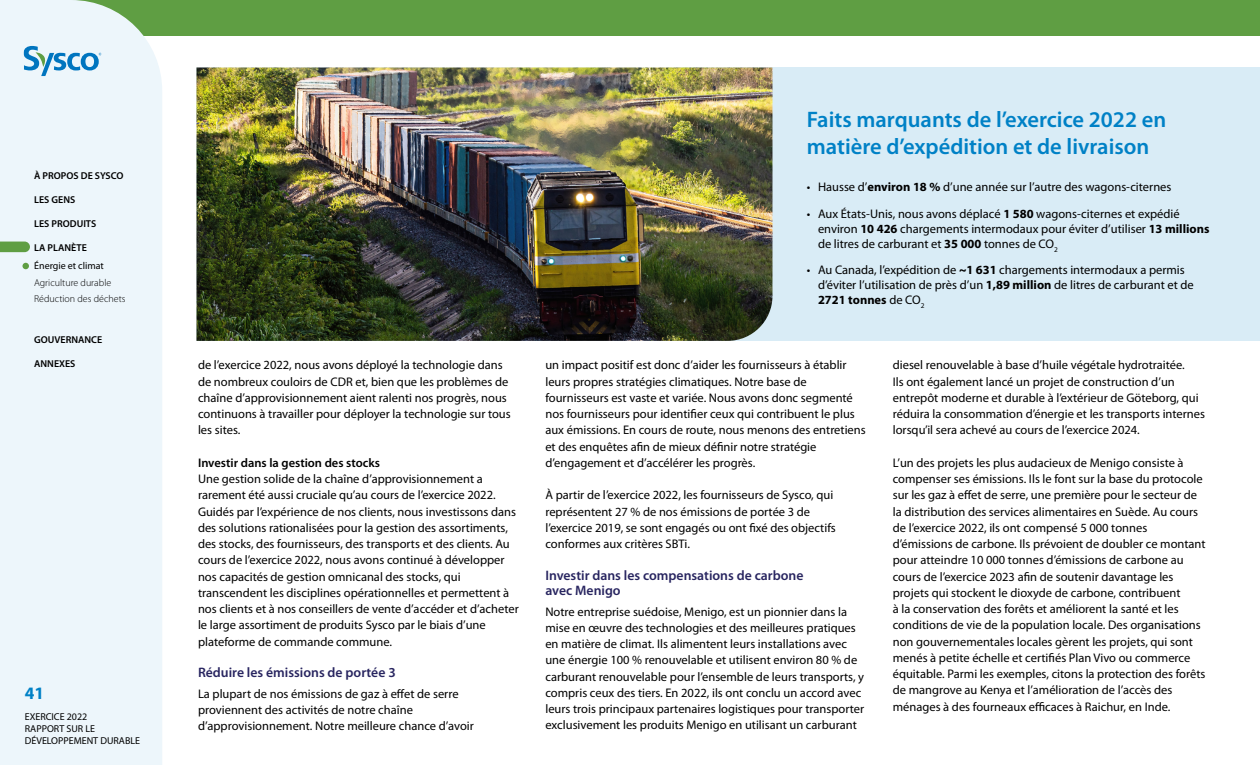
<style>
.page{position:relative;width:1260px;height:765px;background:#fff}
.page>*{position:absolute;margin:0;border:0;box-sizing:border-box;transform-origin:0 0}
.Graphic__headline{font:600 22.5px/27px "Myriad Pro";color:#0081c6}
.t1{font:700 17.5px "Myriad Pro";color:#0081c6}
.H2_-_subheads{font:600 13.75px/15.2px "Myriad Pro";color:#282560}
.P_-_Body_Copy{font:12.5px/16.2px "Myriad Pro";color:#000}
.P_-_Table_Copy{font:12.5px/15px "Myriad Pro";color:#000}
.H3_Sub_subhead{font:600 12.5px "Myriad Pro";color:#000}
.t2{font:10px/12px "Myriad Pro";color:#000}
.t3{font:600 10px "Myriad Pro";color:#000}
.t4{font:300 10px/16.5px "Myriad Pro";color:#000}
.s1{font-weight:700}
</style>
<div class="page">
<div style="left:0;top:0;width:1260px;height:36px;background:#5f9e43"></div>
<div style="left:0;top:0;width:162px;height:765px;background:#edf6fb"></div>
<svg style="left:24px;top:44px;width:77px;height:32px;background:#a3cde5"></svg>
<svg style="left:0;top:242px;width:30px;height:10px"></svg>
<div style="left:22px;top:263px;width:7px;height:6px;background:#5f9e43;border-radius:50%"></div>
<div style="left:677px;top:68px;width:583px;height:273px;background:#d9ecf6"></div>
<img style="left:196px;top:68px;width:576px;height:273px">
<p class="t3" style="left:34px;top:170px;width:91px">À PROPOS DE SYSCO</p>
<p class="t3" style="left:34px;top:194px;width:43px">LES GENS</p>
<p class="t3" style="left:34px;top:218px;width:64px">LES PRODUITS</p>
<p class="t3" style="left:34px;top:242px;width:54px">LA PLANÈTE</p>
<p class="t2" style="left:34px;top:260px;width:71px">Énergie et climat</p>
<p class="t4" style="left:34px;top:274px;width:93px">Agriculture durable<br>Réduction des déchets</p>
<p class="t3" style="left:34px;top:334px;width:70px">GOUVERNANCE</p>
<p class="t3" style="left:34px;top:358px;width:43px">ANNEXES</p>
<h2 class="t1" style="left:25px;top:683px;width:21px">41</h2>
<p class="t2" style="left:25px;top:711px;width:117px">EXERCICE 2022<br>RAPPORT SUR LE<br>DÉVELOPPEMENT DURABLE</p>
<p class="P_-_Body_Copy" style="left:198px;top:357px;width:314px">de l’exercice 2022, nous avons déployé la technologie dans de nombreux couloirs de CDR et, bien que les problèmes de chaîne d’approvisionnement aient ralenti nos progrès, nous continuons à travailler pour déployer la technologie sur tous les sites.</p>
<h3 class="H3_Sub_subhead" style="left:198px;top:456px;width:183px">Investir dans la gestion des stocks</h3>
<p class="P_-_Body_Copy" style="left:198px;top:471px;width:322px">Une gestion solide de la chaîne d’approvisionnement a rarement été aussi cruciale qu’au cours de l’exercice 2022.<br>Guidés par l’expérience de nos clients, nous investissons dans des solutions rationalisées pour la gestion des assortiments, des stocks, des fournisseurs, des transports et des clients. Au cours de l’exercice 2022, nous avons continué à développer nos capacités de gestion omnicanal des stocks, qui transcendent les disciplines opérationnelles et permettent à nos clients et à nos conseillers de vente d’accéder et d’acheter le large assortiment de produits Sysco par le biais d’une plateforme de commande commune.</p>
<h2 class="H2_-_subheads" style="left:198px;top:665px;width:199px">Réduire les émissions de portée 3</h2>
<p class="P_-_Body_Copy" style="left:198px;top:686px;width:277px">La plupart de nos émissions de gaz à effet de serre proviennent des activités de notre chaîne d’approvisionnement. Notre meilleure chance d’avoir</p>
<h1 class="Graphic__headline" style="left:807px;top:106px;width:361px">Faits marquants de l’exercice 2022 en matière d’expédition et de livraison</h1>
<p class="P_-_Table_Copy" style="left:807px;top:180px;width:366px">• Hausse d’<span class="s1">environ 18 %</span> d’une année sur l’autre des wagons-citernes</p>
<p class="P_-_Table_Copy" style="left:818px;top:206px;width:393px;text-indent:-11px">• Aux États-Unis, nous avons déplacé <span class="s1">1 580</span> wagons-citernes et expédié environ <span class="s1">10 426</span> chargements intermodaux pour éviter d’utiliser <span class="s1">13 millions </span>de litres de carburant et <span class="s1">35 000</span> tonnes de CO<sub>2</sub></p>
<p class="P_-_Table_Copy" style="left:818px;top:263px;width:377px;text-indent:-11px">• Au Canada, l’expédition de <span class="s1">~1 631</span> chargements intermodaux a permis d’éviter l’utilisation de près d’un <span class="s1">1,89 million</span> de litres de carburant et de<br><span class="s1">2721 tonnes</span> de CO<sub>2</sub></p>
<p class="P_-_Body_Copy" style="left:545px;top:357px;width:322px">un impact positif est donc d’aider les fournisseurs à établir leurs propres stratégies climatiques. Notre base de fournisseurs est vaste et variée. Nous avons donc segmenté nos fournisseurs pour identifier ceux qui contribuent le plus aux émissions. En cours de route, nous menons des entretiens et des enquêtes afin de mieux définir notre stratégie d’engagement et d’accélérer les progrès.</p>
<p class="P_-_Body_Copy" style="left:545px;top:487px;width:292px">À partir de l’exercice 2022, les fournisseurs de Sysco, qui représentent 27 % de nos émissions de portée 3 de l’exercice 2019, se sont engagés ou ont fixé des objectifs conformes aux critères SBTi.</p>
<h2 class="H2_-_subheads" style="left:545px;top:568px;width:260px">Investir dans les compensations de carbone avec Menigo</h2>
<p class="P_-_Body_Copy" style="left:545px;top:604px;width:320px">Notre entreprise suédoise, Menigo, est un pionnier dans la mise en œuvre des technologies et des meilleures pratiques en matière de climat. Ils alimentent leurs installations avec une énergie 100 % renouvelable et utilisent environ 80 % de carburant renouvelable pour l’ensemble de leurs transports, y compris ceux des tiers. En 2022, ils ont conclu un accord avec leurs trois principaux partenaires logistiques pour transporter exclusivement les produits Menigo en utilisant un carburant</p>
<p class="P_-_Body_Copy" style="left:893px;top:357px;width:314px">diesel renouvelable à base d’huile végétale hydrotraitée.<br>Ils ont également lancé un projet de construction d’un entrepôt moderne et durable à l’extérieur de Göteborg, qui réduira la consommation d’énergie et les transports internes lorsqu’il sera achevé au cours de l’exercice 2024.</p>
<p class="P_-_Body_Copy" style="left:893px;top:455px;width:314px">L’un des projets les plus audacieux de Menigo consiste à compenser ses émissions. Ils le font sur la base du protocole sur les gaz à effet de serre, une première pour le secteur de la distribution des services alimentaires en Suède. Au cours de l’exercice 2022, ils ont compensé 5 000 tonnes d’émissions de carbone. Ils prévoient de doubler ce montant pour atteindre 10 000 tonnes d’émissions de carbone au cours de l’exercice 2023 afin de soutenir davantage les projets qui stockent le dioxyde de carbone, contribuent<br>à la conservation des forêts et améliorent la santé et les conditions de vie de la population locale. Des organisations non gouvernementales locales gèrent les projets, qui sont menés à petite échelle et certifiés Plan Vivo ou commerce équitable. Parmi les exemples, citons la protection des forêts de mangrove au Kenya et l’amélioration de l’accès des ménages à des fourneaux efficaces à Raichur, en Inde.</p>
</div>
